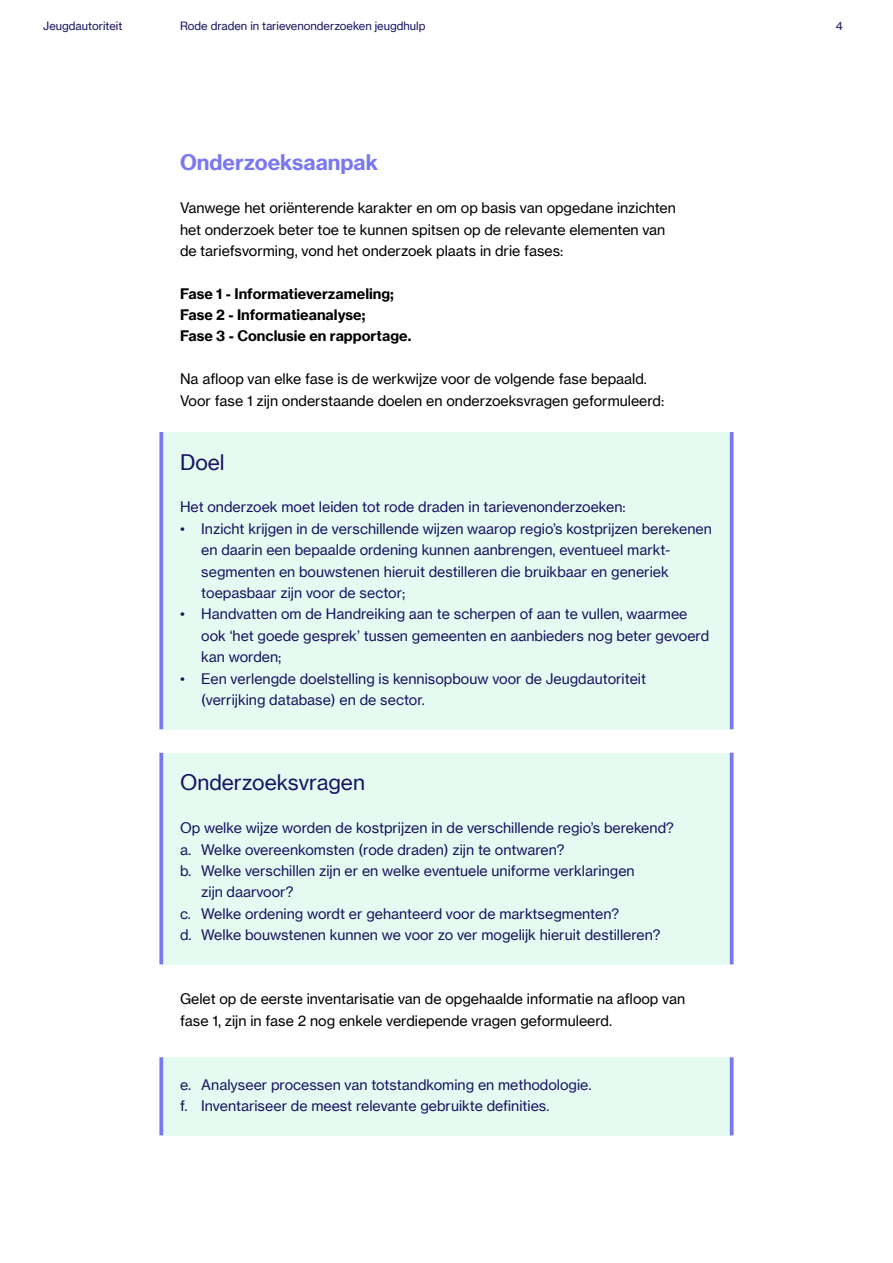
<style>
.page{position:relative;width:893px;height:1263px;background:#fff}
.page>*{position:absolute;margin:0;border:0;box-sizing:border-box;transform-origin:0 0}
.H2_Kader_kop{font:21px "N Haas Grotesk TX Pro 55 Rg";color:#1b1464}
.H2_Paragraafkop{font:21px "N Haas Grotesk TX Pro 75 Bd";color:#7a78f0}
.A_Kader_opsomming{font:14.25px/21.3px "N Haas Grotesk TX Pro 55 Rg";color:#1b1464}
.P_Broodtekst{font:14.25px/21.3px "N Haas Grotesk TX Pro 55 Rg";color:#000}
.A_Kader_opsomming_abc{font:14.25px/21.3px "N Haas Grotesk TX Pro 55 Rg";color:#1b1464}
.P_Kader_broodtekst{font:14.25px "N Haas Grotesk TX Pro 55 Rg";color:#1b1464}
.P_Broodtekst-2{font:14.25px "N Haas Grotesk TX Pro 75 Bd";color:#000}
.t1{font:11.25px "N Haas Grotesk TX Pro 55 Rg";color:#1b1464}
</style>
<div class="page">
<div style="left:162px;top:432px;width:569px;height:297px;background:#e5fbf1"></div>
<svg style="left:159px;top:432px;width:4px;height:297px"></svg>
<hr style="left:730px;top:432px;width:3px;height:297px;background:#7a78f0">
<div style="left:162px;top:753px;width:569px;height:211px;background:#e5fbf1"></div>
<svg style="left:159px;top:753px;width:4px;height:211px"></svg>
<hr style="left:730px;top:753px;width:3px;height:211px;background:#7a78f0">
<div style="left:162px;top:1057px;width:569px;height:78px;background:#e5fbf1"></div>
<svg style="left:159px;top:1057px;width:4px;height:78px"></svg>
<hr style="left:730px;top:1057px;width:3px;height:78px;background:#7a78f0">
<p class="t1" style="left:43px;top:19px;width:81px">Jeugdautoriteit</p>
<p class="t1" style="left:180px;top:19px;width:247px">Rode draden in tarievenonderzoeken jeugdhulp</p>
<p class="t1" style="left:836px;top:19px;width:9px">4</p>
<h2 class="H2_Paragraafkop" style="left:180px;top:149px;width:200px">Onderzoeksaanpak</h2>
<p class="P_Broodtekst" style="left:180px;top:197px;width:497px">Vanwege het oriënterende karakter en om op basis van opgedane inzichten het onderzoek beter toe te kunnen spitsen op de relevante elementen van de tariefsvorming, vond het onderzoek plaats in drie fases:</p>
<p class="P_Broodtekst-2" style="left:180px;top:284px;width:215px">Fase 1 - Informatieverzameling;</p>
<p class="P_Broodtekst-2" style="left:180px;top:306px;width:187px">Fase 2 - Informatieanalyse;</p>
<p class="P_Broodtekst-2" style="left:180px;top:327px;width:233px">Fase 3 - Conclusie en rapportage.</p>
<p class="P_Broodtekst" style="left:180px;top:368px;width:468px">Na afloop van elke fase is de werkwijze voor de volgende fase bepaald.</p>
<p class="P_Broodtekst" style="left:180px;top:390px;width:486px">Voor fase 1 zijn onderstaande doelen en onderzoeksvragen geformuleerd:</p>
<h2 class="H2_Kader_kop" style="left:180px;top:449px;width:46px">Doel</h2>
<p class="P_Kader_broodtekst" style="left:180px;top:498px;width:447px">Het onderzoek moet leiden tot rode draden in tarievenonderzoeken:</p>
<p class="A_Kader_opsomming" style="left:201px;top:518px;width:512px;text-indent:-21px">• Inzicht krijgen in de verschillende wijzen waarop regio’s kostprijzen berekenen en daarin een bepaalde ordening kunnen aanbrengen, eventueel markt&shy;segmenten en bouwstenen hieruit destilleren die bruikbaar en generiek toepasbaar zijn voor de sector;</p>
<p class="A_Kader_opsomming" style="left:201px;top:603px;width:509px;text-indent:-21px">• Handvatten om de Handreiking aan te scherpen of aan te vullen, waarmee ook ‘het goede gesprek’ tussen gemeenten en aanbieders nog beter gevoerd kan worden;</p>
<p class="A_Kader_opsomming" style="left:201px;top:668px;width:446px;text-indent:-21px">• Een verlengde doelstelling is kennisopbouw voor de Jeugdautoriteit (verrijking database) en de sector.</p>
<h2 class="H2_Kader_kop" style="left:180px;top:770px;width:187px">Onderzoeksvragen</h2>
<p class="P_Kader_broodtekst" style="left:180px;top:819px;width:496px">Op welke wijze worden de kostprijzen in de verschillende regio’s berekend?</p>
<p class="A_Kader_opsomming_abc" style="left:180px;top:839px;width:386px">a. Welke overeenkomsten (rode draden) zijn te ontwaren?</p>
<p class="A_Kader_opsomming_abc" style="left:201px;top:860px;width:435px;text-indent:-21px">b. Welke verschillen zijn er en welke eventuele uniforme verklaringen zijn daarvoor?</p>
<p class="A_Kader_opsomming_abc" style="left:180px;top:903px;width:441px">c. Welke ordening wordt er gehanteerd voor de marktsegmenten?</p>
<p class="A_Kader_opsomming_abc" style="left:180px;top:924px;width:482px">d. Welke bouwstenen kunnen we voor zo ver mogelijk hieruit destilleren?</p>
<p class="P_Broodtekst" style="left:180px;top:988px;width:507px">Gelet op de eerste inventarisatie van de opgehaalde informatie na afloop van fase 1, zijn in fase 2 nog enkele verdiepende vragen geformuleerd.</p>
<p class="A_Kader_opsomming_abc" style="left:180px;top:1074px;width:413px">e. Analyseer processen van totstandkoming en methodologie.</p>
<p class="A_Kader_opsomming_abc" style="left:180px;top:1095px;width:371px">f. Inventariseer de meest relevante gebruikte definities.</p>
</div>
